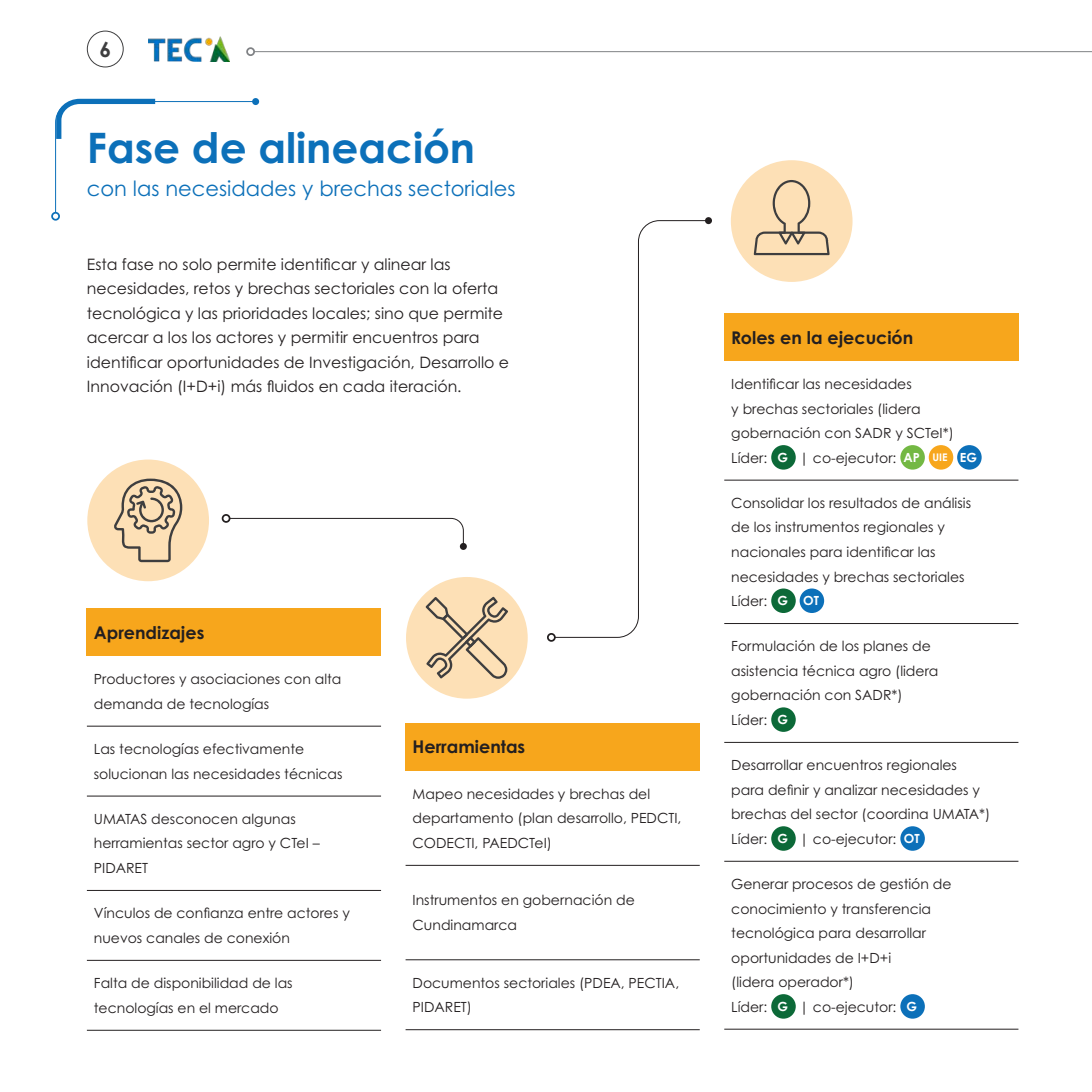
<style>
.page{position:relative;width:1092px;height:1092px;background:#fff}
.page>*{position:absolute;margin:0;border:0;box-sizing:border-box;transform-origin:0 0}
.t1{font:700 42px "Century Gothic Pro";color:#0c70b9}
.t2{font:21px "Century Gothic Pro";color:#0c70b9}
.t3{font:700 21px "Century Gothic Pro";color:#3e3e3f}
.t4{font:700 17.5px "Century Gothic Pro";color:#231f20}
.t5{font:15.75px/24.5px "Century Gothic Pro";color:#231f20}
.t6{font:14px/24.5px "Century Gothic Pro";color:#231f20}
.s1{font-weight:700;font-size:12.6px;color:#fff}
.s2{font-weight:700;font-size:10.5px;color:#fff}
</style>
<div class="page">
<hr style="left:254px;top:51px;width:837px;height:1px;background:#808285">
<div style="left:246px;top:47px;width:9px;height:9px;border:2px solid #808285;border-radius:50%"></div>
<div style="left:51px;top:212px;width:9px;height:8px;border:2px solid #0c70b9;border-radius:50%"></div>
<div style="left:252px;top:98px;width:7px;height:7px;background:#0c70b9;border-radius:50%"></div>
<svg style="left:54px;top:98px;width:202px;height:116px"></svg>
<div style="left:724px;top:313px;width:294px;height:48px;background:#f7a61c"></div>
<hr style="left:724px;top:479px;width:294px;height:1px;background:#231f20">
<hr style="left:724px;top:623px;width:294px;height:1px;background:#231f20">
<hr style="left:724px;top:742px;width:294px;height:1px;background:#231f20">
<hr style="left:724px;top:860px;width:294px;height:1px;background:#231f20">
<hr style="left:724px;top:1028px;width:294px;height:1px;background:#231f20">
<div style="left:771px;top:445px;width:24px;height:24px;background:#0c6938;border-radius:50%"></div>
<div style="left:900px;top:445px;width:24px;height:24px;background:#73b843;border-radius:50%"></div>
<div style="left:928px;top:445px;width:25px;height:24px;background:#f7a61c;border-radius:50%"></div>
<div style="left:957px;top:445px;width:24px;height:24px;background:#0c70b9;border-radius:50%"></div>
<div style="left:771px;top:588px;width:24px;height:25px;background:#0c6938;border-radius:50%"></div>
<div style="left:799px;top:588px;width:25px;height:25px;background:#0c70b9;border-radius:50%"></div>
<div style="left:771px;top:707px;width:24px;height:24px;background:#0c6938;border-radius:50%"></div>
<div style="left:771px;top:826px;width:24px;height:24px;background:#0c6938;border-radius:50%"></div>
<div style="left:900px;top:826px;width:24px;height:24px;background:#0c70b9;border-radius:50%"></div>
<div style="left:771px;top:994px;width:24px;height:24px;background:#0c6938;border-radius:50%"></div>
<div style="left:900px;top:994px;width:24px;height:24px;background:#0c70b9;border-radius:50%"></div>
<div style="left:405px;top:723px;width:294px;height:48px;background:#f7a61c"></div>
<hr style="left:405px;top:864px;width:294px;height:1px;background:#231f20">
<hr style="left:405px;top:959px;width:294px;height:1px;background:#231f20">
<hr style="left:405px;top:1029px;width:294px;height:1px;background:#231f20">
<div style="left:87px;top:608px;width:294px;height:48px;background:#f7a61c"></div>
<hr style="left:87px;top:725px;width:294px;height:1px;background:#231f20">
<hr style="left:87px;top:795px;width:294px;height:1px;background:#231f20">
<hr style="left:87px;top:889px;width:294px;height:1px;background:#231f20">
<hr style="left:87px;top:959px;width:294px;height:1px;background:#231f20">
<hr style="left:87px;top:1029px;width:294px;height:1px;background:#231f20">
<div style="left:406px;top:577px;width:121px;height:121px;background:#fde0b6;border-radius:50%"></div>
<div style="left:730px;top:160px;width:122px;height:122px;background:#fde0b6;border-radius:50%"></div>
<div style="left:87px;top:459px;width:122px;height:122px;background:#fde0b6;border-radius:50%"></div>
<svg style="left:229px;top:517px;width:235px;height:30px"></svg>
<div style="left:222px;top:514px;width:8px;height:8px;border:2px solid #231f20;border-radius:50%"></div>
<div style="left:460px;top:543px;width:7px;height:7px;background:#231f20;border-radius:50%"></div>
<svg style="left:554px;top:220px;width:155px;height:418px"></svg>
<div style="left:547px;top:633px;width:8px;height:8px;border:2px solid #231f20;border-radius:50%"></div>
<div style="left:705px;top:217px;width:7px;height:7px;background:#231f20;border-radius:50%"></div>
<svg style="left:114px;top:478px;width:68px;height:84px"></svg>
<svg style="left:425px;top:596px;width:83px;height:82px"></svg>
<svg style="left:753px;top:180px;width:76px;height:75px"></svg>
<div style="left:87px;top:31px;width:37px;height:36px;border:1px solid #3e3e3f;border-radius:50%"></div>
<img style="left:148px;top:37px;width:82px;height:24px">
<h2 class="t3" style="left:99px;top:36px;width:13px">6</h2>
<h1 class="t1" style="left:87px;top:122px;width:390px">Fase de alineación</h1>
<h2 class="t2" style="left:87px;top:175px;width:430px">con las necesidades y brechas sectoriales</h2>
<p class="t5" style="left:87px;top:251px;width:424px">Esta fase no solo permite identificar y alinear las necesidades, retos y brechas sectoriales con la oferta tecnológica y las prioridades locales; sino que permite acercar a los los actores y permitir encuentros para identificar oportunidades de Investigación, Desarrollo e Innovación (I+D+i) más fluidos en cada iteración.</p>
<p class="t4" style="left:94px;top:621px;width:112px">Aprendizajes</p>
<p class="t6" style="left:94px;top:666px;width:249px">Productores y asociaciones con alta demanda de tecnologías</p>
<p class="t6" style="left:94px;top:736px;width:250px">Las tecnologías efectivamente solucionan las necesidades técnicas</p>
<p class="t6" style="left:94px;top:806px;width:227px">UMATAS desconocen algunas herramientas sector agro y CTeI –<br>PIDARET</p>
<p class="t6" style="left:94px;top:900px;width:257px">Vínculos de confianza entre actores y nuevos canales de conexión</p>
<p class="t6" style="left:94px;top:970px;width:200px">Falta de disponibilidad de las tecnologías en el mercado</p>
<p class="t4" style="left:412px;top:736px;width:114px">Herramientas</p>
<p class="t6" style="left:412px;top:781px;width:270px">Mapeo necesidades y brechas del departamento (plan desarrollo, PEDCTI,<br>CODECTI, PAEDCTeI)</p>
<p class="t6" style="left:412px;top:887px;width:224px">Instrumentos en gobernación de<br>Cundinamarca</p>
<p class="t6" style="left:412px;top:970px;width:268px">Documentos sectoriales (PDEA, PECTIA,<br>PIDARET)</p>
<p class="t4" style="left:731px;top:326px;width:183px">Roles en la ejecución</p>
<p class="t6" style="left:731px;top:371px;width:247px">Identificar las necesidades<br>y brechas sectoriales (lidera gobernación con SADR y SCTeI*)<br>Líder: <span class="s1">G</span> | co-ejecutor: <span class="s1">AP</span> <span class="s2">UIE</span> <span class="s1">EG</span></p>
<p class="t6" style="left:731px;top:490px;width:241px">Consolidar los resultados de análisis de los instrumentos regionales y nacionales para identificar las necesidades y brechas sectoriales<br>Líder: <span class="s1">G OT</span></p>
<p class="t6" style="left:731px;top:634px;width:209px">Formulación de los planes de asistencia técnica agro (lidera gobernación con SADR*)<br>Líder: <span class="s1">G</span></p>
<p class="t6" style="left:731px;top:752px;width:260px">Desarrollar encuentros regionales para definir y analizar necesidades y brechas del sector (coordina UMATA*)<br>Líder: <span class="s1">G</span> | co-ejecutor: <span class="s1">OT</span></p>
<p class="t6" style="left:731px;top:871px;width:222px">Generar procesos de gestión de conocimiento y transferencia tecnológica para desarrollar oportunidades de I+D+i<br>(lidera operador*)<br>Líder: <span class="s1">G</span> | co-ejecutor: <span class="s1">G</span></p>
</div>
